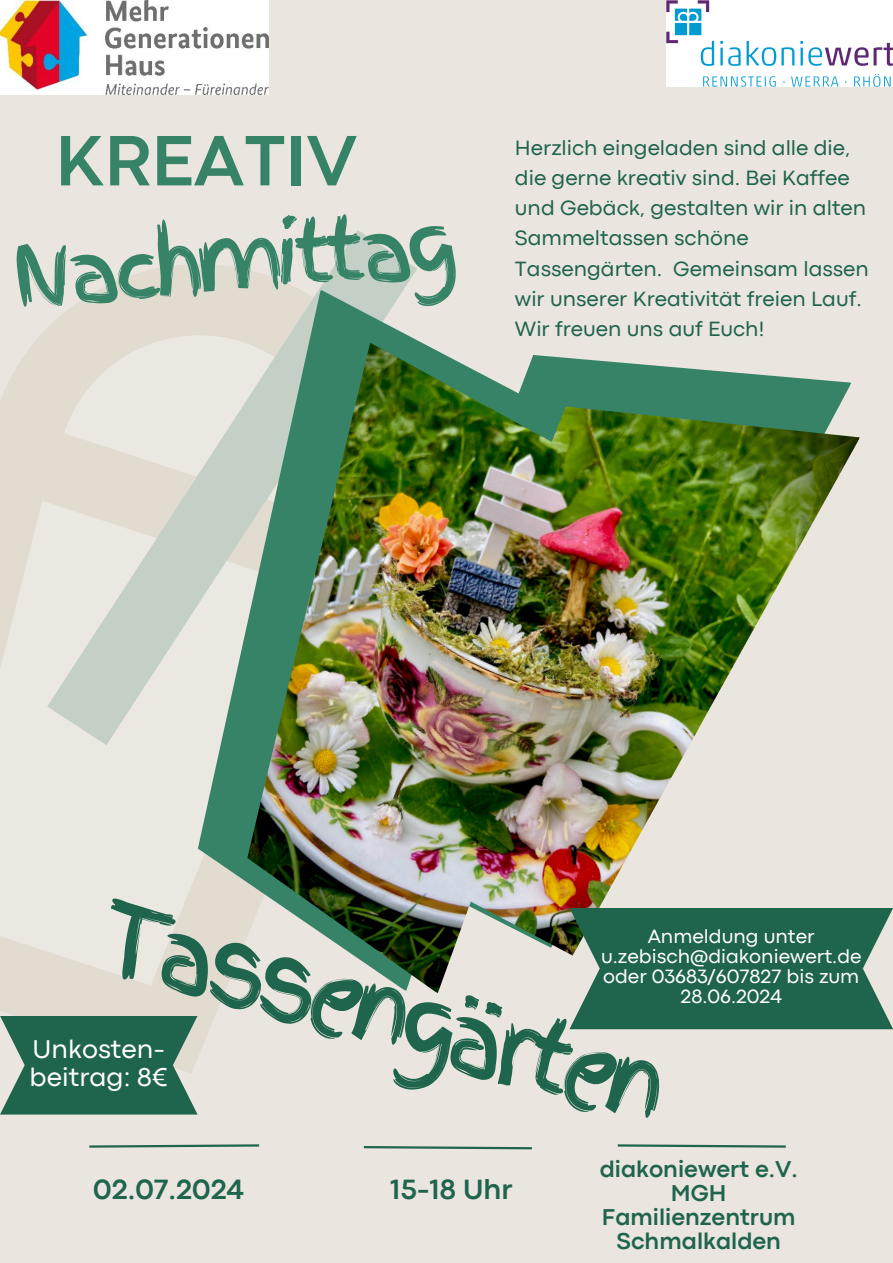
<style>
.page{position:relative;width:893px;height:1263px;background:#eae5df}
.page>*{position:absolute;margin:0;border:0;box-sizing:border-box;transform-origin:0 0}
.t1{font:96.3px "Finger Paint";color:#1f644c}
.t2{font:84.22px "Finger Paint";color:#368368}
.t3{font:700 74.4px "Codec Pro";color:#368368}
.t4{font:700 29.1px "Codec Pro";color:#1f644c}
.t5{font:26.85px/27.6px "Codec Pro";color:#fff}
.t6{font:700 23.92px/24.2px "Codec Pro";color:#1f644c;text-align:center}
.t7{font:21.6px/30.2px "Codec Pro";color:#1f644c}
.t8{font:20.1px/20.2px "Codec Pro";color:#fff;text-align:center}
</style>
<div class="page">
<svg style="left:0;top:329px;width:223px;height:727px;fill:#e1dbd0"></svg>
<svg style="left:47px;top:230px;width:370px;height:271px"></svg>
<svg style="left:0;top:501px;width:225px;height:494px"></svg>
<svg style="left:198px;top:290px;width:224px;height:701px"></svg>
<img style="left:247px;top:343px;width:613px;height:650px">
<svg style="left:89px;top:1144px;width:171px;height:4px"></svg>
<svg style="left:363px;top:1146px;width:169px;height:4px"></svg>
<svg style="left:617px;top:1144px;width:169px;height:4px"></svg>
<img style="left:666px;top:0;width:227px;height:86px">
<img style="left:0;top:0;width:269px;height:94px">
<svg style="left:569px;top:908px;width:324px;height:121px;background:#2f6e57"></svg>
<svg style="left:0;top:1016px;width:198px;height:98px;background:#38745e"></svg>
<p class="t3" style="left:55px;top:134px;width:303px">KREATIV</p>
<p class="t2" style="left:8px;top:215px;width:448px;rotate:-4deg">Nachmittag</p>
<h4 class="t7" style="left:515px;top:134px;width:355px">Herzlich eingeladen sind alle die, die gerne kreativ sind. Bei Kaffee und Gebäck, gestalten wir in alten<br>Sammeltassen schöne<br>Tassengärten. Gemeinsam lassen wir unserer Kreativität freien Lauf.</h4>
<h6 class="t7" style="left:515px;top:315px;width:251px">Wir freuen uns auf Euch!</h6>
<p class="t1" style="left:123px;top:864px;width:586px;rotate:16deg">Tassengärten</p>
<h5 class="t8" style="left:601px;top:927px;width:262px">Anmeldung unter u.zebisch@diakoniewert.de oder 03683/607827 bis zum<br>28.06.2024</h5>
<h4 class="t5" style="left:30px;top:1037px;width:140px">Unkosten&shy;beitrag: 8€</h4>
<p class="t4" style="left:93px;top:1179px;width:152px">02.07.2024</p>
<p class="t4" style="left:390px;top:1179px;width:124px">15-18 Uhr</p>
<p class="t6" style="left:600px;top:1158px;width:199px">diakoniewert e.V.<br>MGH<br>Familienzentrum<br>Schmalkalden</p>
</div>
